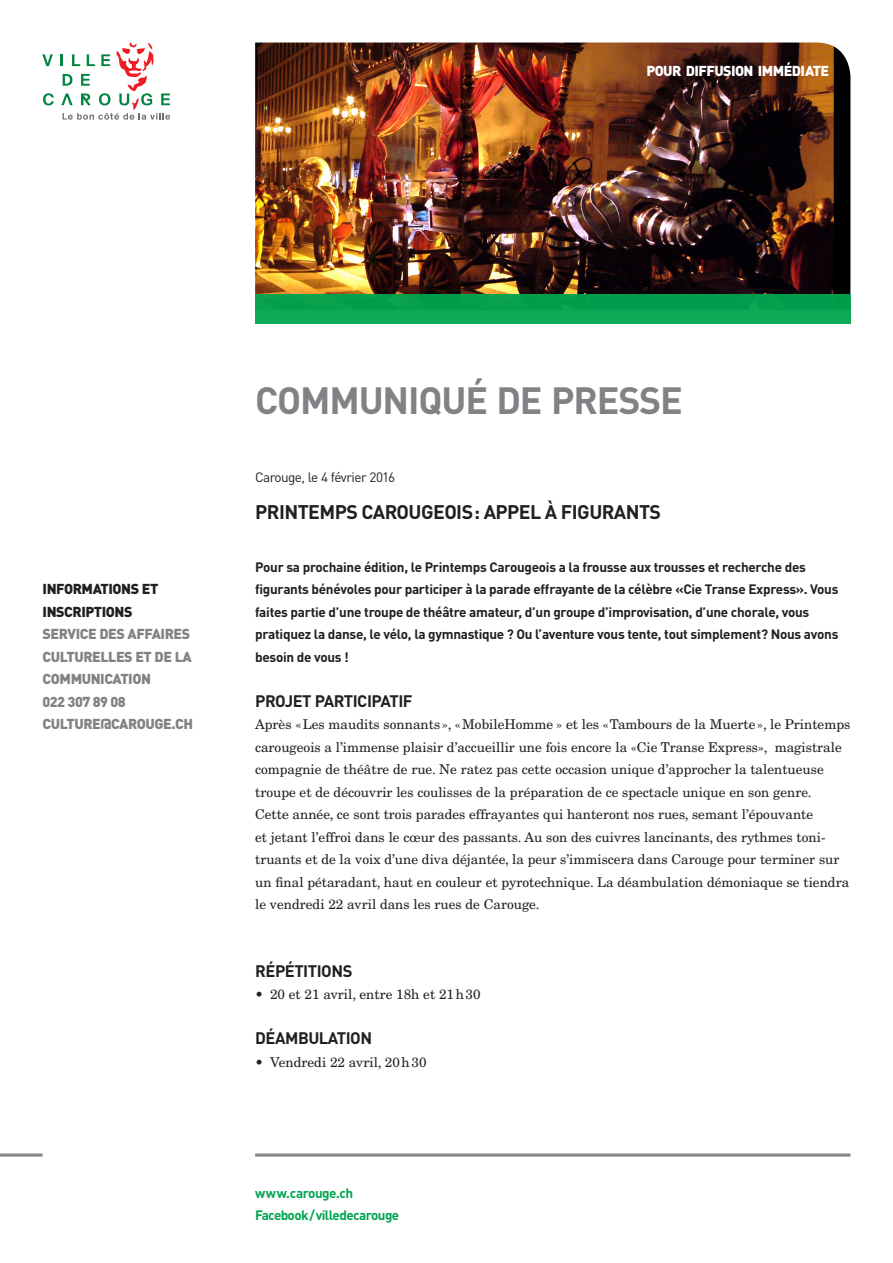
<style>
.page{position:relative;width:893px;height:1263px;background:#fff}
.page>*{position:absolute;margin:0;border:0;box-sizing:border-box;transform-origin:0 0}
.t1{font:700 37.5px "DINOT";letter-spacing:-.03em;color:#808285}
.Titre{font:700 19.5px "DINOT";letter-spacing:-.03em;color:#231f20}
.Texte_courant{font:700 16.5px "DINOT";letter-spacing:-.03em;color:#231f20}
.Sous-titre{font:700 16.5px "DINOT";letter-spacing:-.03em;color:#231f20}
.Texte_-_colonne_laté{font:900 14.25px/22.5px "DINOT";letter-spacing:-.03em;color:#808285;text-align:justify}
.Titre_-_colonne_laté{font:900 14.25px/22.5px "DINOT";letter-spacing:-.03em;color:#231f20}
.t2{font:900 14.25px "DINOT";letter-spacing:-.04em;color:#fff}
.Texte_courant-2{font:13.5px/22.5px "New Century Schlbk LT Std";color:#231f20}
.Introduction{font:700 13.5px/22.5px "DINOT";letter-spacing:-.02em;color:#231f20}
.t3{font:700 13.5px "DINOT";letter-spacing:-.04em;color:#00a54f}
.t4{font:13.5px "DINOT";letter-spacing:-.04em;color:#231f20}
</style>
<div class="page">
<img style="left:255px;top:43px;width:595px;height:251px">
<div style="left:255px;top:294px;width:595px;height:30px;background:#0aa34e"></div>
<svg style="left:255px;top:1153px;width:595px;height:4px;background:#9ea0a2"></svg>
<svg style="left:0;top:1153px;width:43px;height:4px"></svg>
<svg style="left:42px;top:54px;width:11px;height:12px"></svg>
<svg style="left:43px;top:93px;width:11px;height:12px"></svg>
<svg style="left:61px;top:43px;width:109px;height:77px"></svg>
<p class="t2" style="left:646px;top:61px;width:184px">POUR DIFFUSION IMMÉDIATE</p>
<p class="Titre_-_colonne_laté" style="left:43px;top:577px;width:117px">INFORMATIONS ET<br>INSCRIPTIONS</p>
<p class="Texte_-_colonne_laté" style="left:43px;top:622px;width:151px">SERVICE DES AFFAIRES CULTURELLES ET DE LA COMMUNICATION</p>
<p class="Texte_-_colonne_laté" style="left:43px;top:690px;width:85px">022 307 89 08</p>
<p class="Texte_-_colonne_laté" style="left:43px;top:712px;width:152px">CULTURE@CAROUGE.CH</p>
<p class="t1" style="left:255px;top:376px;width:429px">COMMUNIQUÉ DE PRESSE</p>
<p class="t4" style="left:255px;top:468px;width:142px">Carouge, le 4 février 2016</p>
<p class="Titre" style="left:255px;top:499px;width:407px">PRINTEMPS CAROUGEOIS: APPEL À FIGURANTS</p>
<p class="Introduction" style="left:255px;top:555px;width:585px">Pour sa prochaine édition, le Printemps Carougeois a la frousse aux trousses et recherche des figurants bénévoles pour participer à la parade effrayante de la célèbre «Cie Transe Express». Vous faites partie d’une troupe de théâtre amateur, d’un groupe d’improvisation, d’une chorale, vous pratiquez la danse, le vélo, la gymnastique ? Ou l’aventure vous tente, tout simplement? Nous avons besoin de vous !</p>
<p class="Sous-titre" style="left:255px;top:690px;width:159px">PROJET PARTICIPATIF</p>
<p class="Texte_courant-2" style="left:255px;top:713px;width:597px">Après «Les maudits sonnants », «MobileHomme » et les «Tambours de la Muerte», le Printemps carougeois a l’immense plaisir d’accueillir une fois encore la «Cie Transe Express», magistrale compagnie de théâtre de rue. Ne ratez pas cette occasion unique d’approcher la talentueuse troupe et de découvrir les coulisses de la préparation de ce spectacle unique en son genre.</p>
<p class="Texte_courant-2" style="left:255px;top:803px;width:595px">Cette année, ce sont trois parades effrayantes qui hanteront nos rues, semant l’épouvante<br>et jetant l’effroi dans le cœur des passants. Au son des cuivres lancinants, des rythmes toni&shy;truants et de la voix d’une diva déjantée, la peur s’immiscera dans Carouge pour terminer sur un final pétaradant, haut en couleur et pyrotechnique. La déambulation démoniaque se tiendra le vendredi 22 avril dans les rues de Carouge.</p>
<p class="Texte_courant" style="left:255px;top:960px;width:99px">RÉPÉTITIONS</p>
<p class="Texte_courant-2" style="left:255px;top:983px;width:227px">• 20 et 21 avril, entre 18h et 21h30</p>
<p class="Texte_courant" style="left:255px;top:1027px;width:118px">DÉAMBULATION</p>
<p class="Texte_courant-2" style="left:255px;top:1050px;width:173px">• Vendredi 22 avril, 20h30</p>
<p class="t3" style="left:255px;top:1184px;width:100px">www.carouge.ch</p>
<p class="t3" style="left:255px;top:1207px;width:146px">Facebook/villedecarouge</p>
</div>
